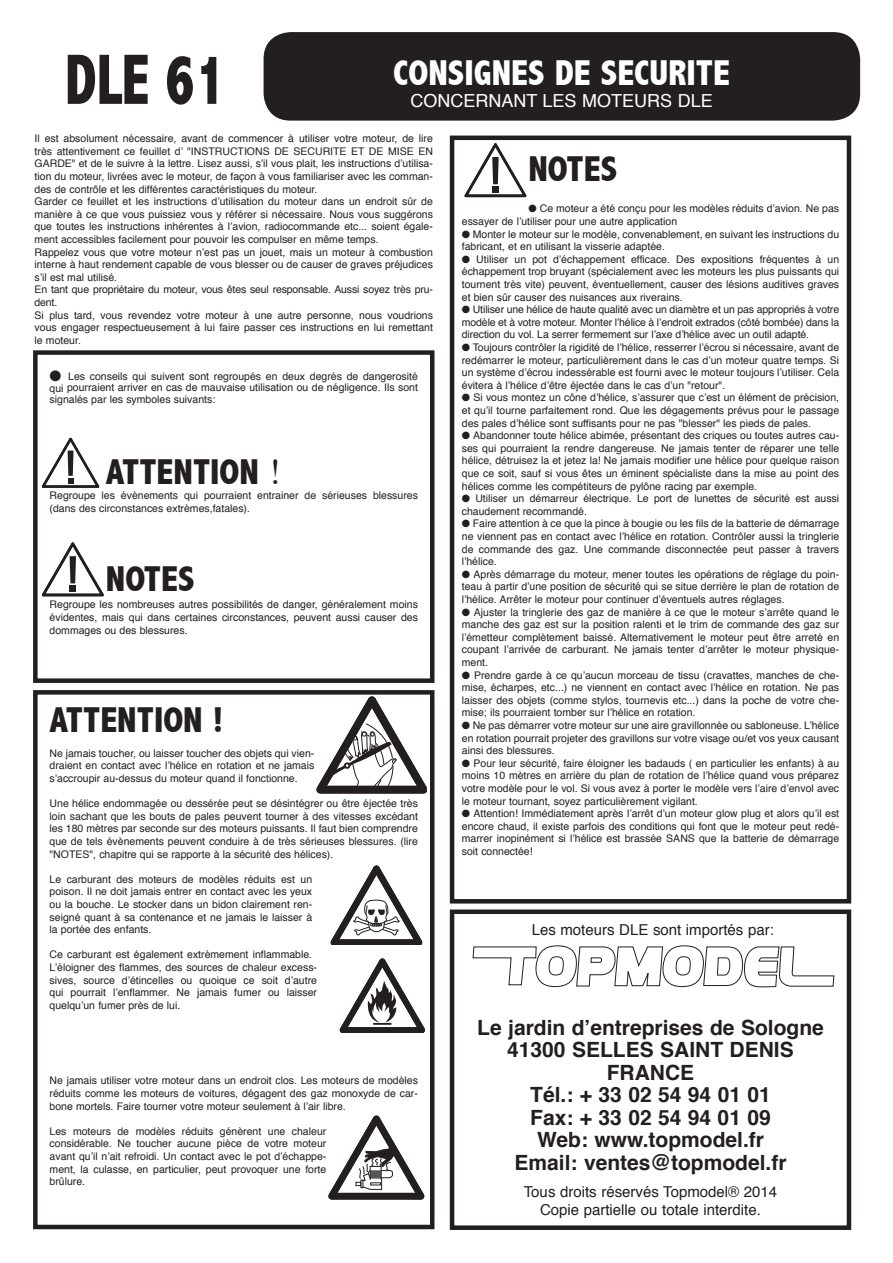
<style>
.page{position:relative;width:893px;height:1263px;background:#fff}
.page>*{position:absolute;margin:0;border:0;box-sizing:border-box;transform-origin:0 0}
.t1{font:800 condensed 72px "Abadi";color:#231f20;scale:.83 1}
.t2{font:800 condensed 36px "Abadi";color:#231f20}
.t3{font:800 condensed 36px "Abadi";color:#fff}
.t4{font:700 21px/22.5px "Helvetica";color:#231f20;text-align:center}
.t5{font:18px "Helvetica";color:#fff}
.t6{font:15px/18px "Helvetica";color:#231f20;text-align:center}
.t7{font:10.5px/12.6px "Helvetica";color:#231f20;text-align:justify}
.s1{font-family:"Times";font-weight:400;font-stretch:normal}
</style>
<div class="page">
<div style="left:33px;top:350px;width:401px;height:333px;border:4px solid #231f20"></div>
<div style="left:264px;top:32px;width:596px;height:89px;background:#231f20;border-radius:27px"></div>
<div style="left:33px;top:690px;width:401px;height:539px;border:4px solid #231f20"></div>
<svg style="left:330px;top:865px;width:93px;height:80px"></svg>
<svg style="left:328px;top:1115px;width:97px;height:84px"></svg>
<svg style="left:339px;top:958px;width:86px;height:74px"></svg>
<svg style="left:316px;top:696px;width:111px;height:97px"></svg>
<svg style="left:41px;top:437px;width:59px;height:51px"></svg>
<svg style="left:42px;top:542px;width:62px;height:55px"></svg>
<div style="left:70px;top:585px;width:6px;height:7px;background:#231f20"></div>
<div style="left:450px;top:136px;width:401px;height:767px;border:4px solid #231f20"></div>
<div style="left:450px;top:909px;width:401px;height:321px;border:4px solid #231f20"></div>
<svg style="left:464px;top:143px;width:63px;height:55px"></svg>
<div style="left:492px;top:186px;width:7px;height:7px;background:#231f20"></div>
<svg style="left:472px;top:945px;width:363px;height:43px"></svg>
<h1 class="t1" style="left:65px;top:41px;width:195px">DLE 61</h1>
<h2 class="t3" style="left:393px;top:54px;width:338px">CONSIGNES DE SECURITE</h2>
<h3 class="t5" style="left:410px;top:93px;width:304px">CONCERNANT LES MOTEURS DLE</h3>
<p class="t7" style="left:35px;top:133px;width:400px;text-align:left">Il est absolument nécessaire, avant de commencer à utiliser votre moteur, de lire très attentivement ce feuillet d’ "INSTRUCTIONS DE SECURITE ET DE MISE EN GARDE" et de le suivre à la lettre. Lisez aussi, s’il vous plait, les instructions d’utilisa&shy;tion du moteur, livrées avec le moteur, de façon à vous familiariser avec les comman&shy;des de contrôle et les différentes caractéristiques du moteur.<br>Garder ce feuillet et les instructions d’utilisation du moteur dans un endroit sûr de manière à ce que vous puissiez vous y référer si nécessaire. Nous vous suggérons que toutes les instructions inhérentes à l’avion, radiocommande etc... soient égale&shy;ment accessibles facilement pour pouvoir les compulser en même temps.<br>Rappelez vous que votre moteur n’est pas un jouet, mais un moteur à combustion interne à haut rendement capable de vous blesser ou de causer de graves préjudices s’il est mal utilisé.<br>En tant que propriétaire du moteur, vous êtes seul responsable. Aussi soyez très pru&shy;dent.<br>Si plus tard, vous revendez votre moteur à une autre personne, nous voudrions vous engager respectueusement à lui faire passer ces instructions en lui remettant le moteur.</p>
<p class="t7" style="left:50px;top:371px;width:370px;line-height:11.1px">● Les conseils qui suivent sont regroupés en deux degrés de dangerosité qui pourraient arriver en cas de mauvaise utilisation ou de négligence. Ils sont</p>
<p class="t7" style="left:50px;top:394px;width:167px">signalés par les symboles suivants:</p>
<h2 class="t2" style="left:106px;top:453px;width:177px">ATTENTION <span class="s1">!</span></h2>
<p class="t7" style="left:50px;top:490px;width:370px">Regroupe les évènements qui pourraient entrainer de sérieuses blessures (dans des circonstances extrèmes,fatales).</p>
<h2 class="t2" style="left:106px;top:559px;width:90px">NOTES</h2>
<p class="t7" style="left:50px;top:599px;width:370px">Regroupe les nombreuses autres possibilités de danger, généralement moins évidentes, mais qui dans certaines circonstances, peuvent aussi causer des dommages ou des blessures.</p>
<h2 class="t2" style="left:50px;top:700px;width:175px">ATTENTION !</h2>
<p class="t7" style="left:50px;top:748px;width:266px">Ne jamais toucher, ou laisser toucher des objets qui vien&shy;draient en contact avec l’hélice en rotation et ne jamais s’accroupir au-dessus du moteur quand il fonctionne.</p>
<p class="t7" style="left:50px;top:798px;width:370px">Une hélice endommagée ou dessérée peut se désintégrer ou être éjectée très loin sachant que les bouts de pales peuvent tourner à des vitesses excédant les 180 mètres par seconde sur des moteurs puissants. Il faut bien comprendre que de tels évènements peuvent conduire à de très sérieuses blessures. (lire "NOTES", chapitre qui se rapporte à la sécurité des hélices).</p>
<p class="t7" style="left:50px;top:874px;width:264px">Le carburant des moteurs de modèles réduits est un poison. Il ne doit jamais entrer en contact avec les yeux ou la bouche. Le stocker dans un bidon clairement ren&shy;seigné quant à sa contenance et ne jamais le laisser à la portée des enfants.</p>
<p class="t7" style="left:50px;top:949px;width:269px;text-align:left">Ce carburant est également extrèmement inflammable.<br>L’éloigner des flammes, des sources de chaleur excess&shy;sives, source d’étincelles ou quoique ce soit d’autre qui pourrait l’enflammer. Ne jamais fumer ou laisser quelqu’un fumer près de lui.</p>
<p class="t7" style="left:50px;top:1075px;width:370px">Ne jamais utiliser votre moteur dans un endroit clos. Les moteurs de modèles réduits comme les moteurs de voitures, dégagent des gaz monoxyde de car&shy;bone mortels. Faire tourner votre moteur seulement à l’air libre.</p>
<p class="t7" style="left:50px;top:1126px;width:278px">Les moteurs de modèles réduits génèrent une chaleur considérable. Ne toucher aucune pièce de votre moteur avant qu’il n’ait refroidi. Un contact avec le pot d’échappe&shy;ment, la culasse, en particulier, peut provoquer une forte brûlure.</p>
<h2 class="t2" style="left:528px;top:149px;width:90px">NOTES</h2>
<p class="t7" style="left:462px;top:203px;width:379px;text-indent:67px">● Ce moteur a été conçu pour les modèles réduits d’avion. Ne pas essayer de l’utiliser pour une autre application</p>
<p class="t7" style="left:462px;top:228px;width:379px">● Monter le moteur sur le modèle, convenablement, en suivant les instructions du fabricant, et en utilisant la visserie adaptée.</p>
<p class="t7" style="left:462px;top:254px;width:379px">● Utiliser un pot d’échappement efficace. Des expositions fréquentes à un échappement trop bruyant (spécialement avec les moteurs les plus puissants qui tournent très vite) peuvent, éventuellement, causer des lésions auditives graves et bien sûr causer des nuisances aux riverains.</p>
<p class="t7" style="left:462px;top:304px;width:379px">● Utiliser une hélice de haute qualité avec un diamètre et un pas appropriés à votre modèle et à votre moteur. Monter l’hélice à l’endroit extrados (côté bombée) dans la direction du vol. La serrer fermement sur l’axe d’hélice avec un outil adapté.</p>
<p class="t7" style="left:462px;top:342px;width:379px">● Toujours contrôler la rigidité de l’hélice, resserrer l’écrou si nécessaire, avant de redémarrer le moteur, particulièrement dans le cas d’un moteur quatre temps. Si un système d’écrou indessérable est fourni avec le moteur toujours l’utiliser. Cela évitera à l’hélice d’être éjectée dans le cas d’un "retour".</p>
<p class="t7" style="left:462px;top:392px;width:379px">● Si vous montez un cône d’hélice, s’assurer que c’est un élément de précision, et qu’il tourne parfaitement rond. Que les dégagements prévus pour le passage des pales d’hélice sont suffisants pour ne pas "blesser" les pieds de pales.</p>
<p class="t7" style="left:462px;top:430px;width:379px">● Abandonner toute hélice abimée, présentant des criques ou toutes autres cau&shy;ses qui pourraient la rendre dangereuse. Ne jamais tenter de réparer une telle hélice, détruisez la et jetez la! Ne jamais modifier une hélice pour quelque raison que ce soit, sauf si vous êtes un éminent spécialiste dans la mise au point des hélices comme les compétiteurs de pylône racing par exemple.</p>
<p class="t7" style="left:462px;top:493px;width:379px">● Utiliser un démarreur électrique. Le port de lunettes de sécurité est aussi chaudement recommandé.</p>
<p class="t7" style="left:462px;top:518px;width:379px">● Faire attention à ce que la pince à bougie ou les fils de la batterie de démarrage ne viennent pas en contact avec l’hélice en rotation. Contrôler aussi la tringlerie de commande des gaz. Une commande disconnectée peut passer à travers l’hélice.</p>
<p class="t7" style="left:462px;top:569px;width:379px">● Après démarrage du moteur, mener toutes les opérations de réglage du poin&shy;teau à partir d’une position de sécurité qui se situe derrière le plan de rotation de l’hélice. Arrêter le moteur pour continuer d’éventuels autres réglages.</p>
<p class="t7" style="left:462px;top:606px;width:379px">● Ajuster la tringlerie des gaz de manière à ce que le moteur s’arrête quand le manche des gaz est sur la position ralenti et le trim de commande des gaz sur l’émetteur complètement baissé. Alternativement le moteur peut être arreté en coupant l’arrivée de carburant. Ne jamais tenter d’arrêter le moteur physique&shy;ment.</p>
<p class="t7" style="left:462px;top:669px;width:379px">● Prendre garde à ce qu’aucun morceau de tissu (cravattes, manches de che&shy;mise, écharpes, etc...) ne viennent en contact avec l’hélice en rotation. Ne pas laisser des objets (comme stylos, tournevis etc...) dans la poche de votre che&shy;mise; ils pourraient tomber sur l’hélice en rotation.</p>
<p class="t7" style="left:462px;top:720px;width:379px">● Ne pas démarrer votre moteur sur une aire gravillonnée ou sabloneuse. L’hélice en rotation pourrait projeter des gravillons sur votre visage ou/et vos yeux causant ainsi des blessures.</p>
<p class="t7" style="left:462px;top:758px;width:379px">● Pour leur sécurité, faire éloigner les badauds ( en particulier les enfants) à au moins 10 mètres en arrière du plan de rotation de l’hélice quand vous préparez votre modèle pour le vol. Si vous avez à porter le modèle vers l’aire d’envol avec le moteur tournant, soyez particulièrement vigilant.</p>
<p class="t7" style="left:462px;top:808px;width:379px">● Attention! Immédiatement après l’arrêt d’un moteur glow plug et alors qu’il est encore chaud, il existe parfois des conditions qui font que le moteur peut redé&shy;marrer inopinément si l’hélice est brassée SANS que la batterie de démarrage soit connectée!</p>
<h3 class="t6" style="left:532px;top:922px;width:244px">Les moteurs DLE sont importés par:</h3>
<h3 class="t4" style="left:477px;top:1018px;width:348px">Le jardin d’entreprises de Sologne<br>41300 SELLES SAINT DENIS<br>FRANCE<br>Tél.: + 33 02 54 94 01 01<br>Fax: + 33 02 54 94 01 09<br>Web: www.topmodel.fr<br>Email: ventes@topmodel.fr</h3>
<h3 class="t6" style="left:524px;top:1184px;width:255px">Tous droits réservés Topmodel® 2014<br>Copie partielle ou totale interdite.</h3>
</div>
